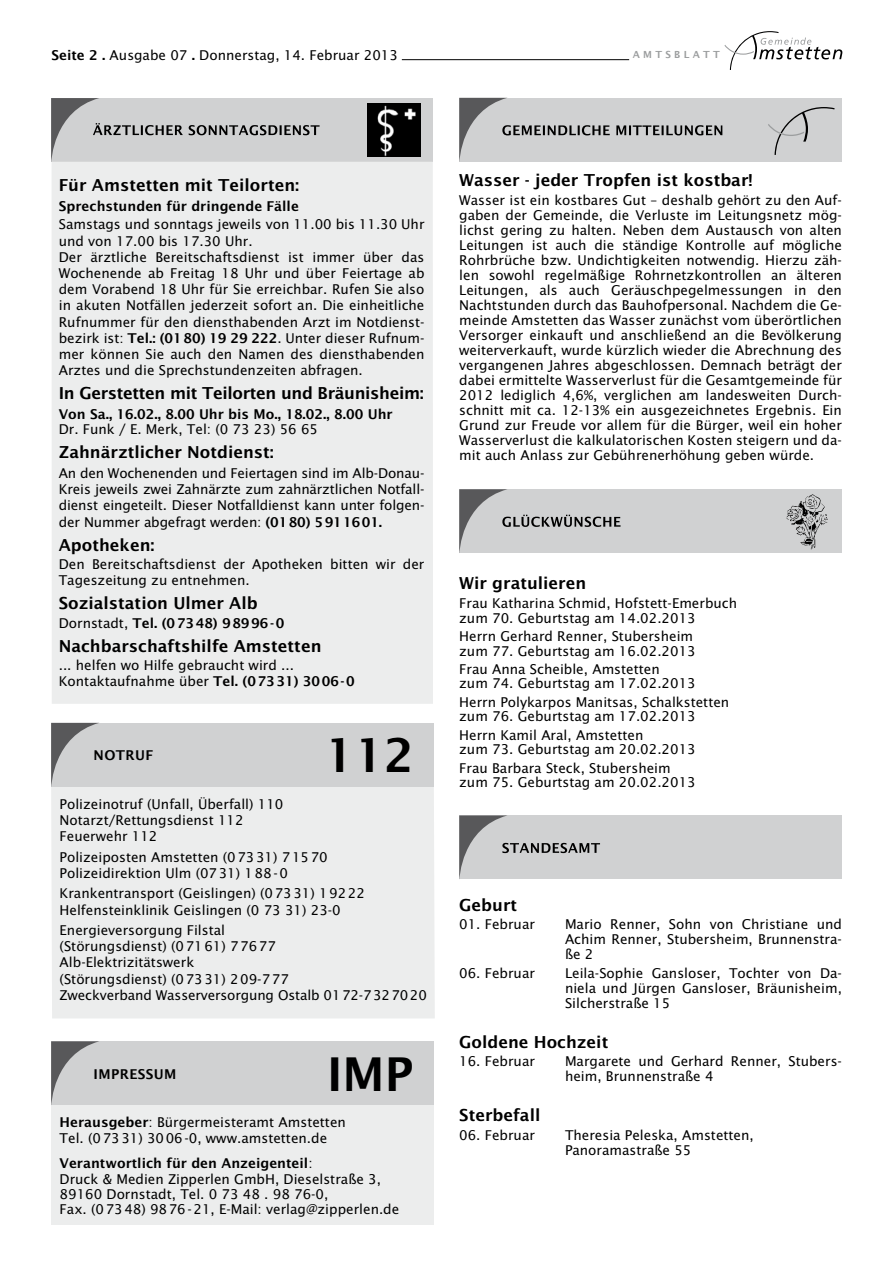
<style>
.page{position:relative;width:893px;height:1263px;background:#fff}
.page>*{position:absolute;margin:0;border:0;box-sizing:border-box;transform-origin:0 0}
.t1{font:46.5px "Lucida Sans Demibold Roman";color:#000}
.t2{font:16.5px "Lucida Sans Demibold Roman";color:#000}
.t3{font:16.5px "Lucida Sans Demibold Roman";letter-spacing:-.02em;color:#000}
.t4{font:13.5px/15px "Lucida Sans";color:#000}
.t5{font:13.5px "Lucida Sans Demibold Roman";color:#000}
.t6{font:13.5px "Lucida Sans Demibold Roman";letter-spacing:.025em;color:#000}
.t7{font:9.75px "Lucida Sans Demibold Roman";letter-spacing:.34em;color:#9c9e9f}
.s1{font-family:"Lucida Sans Demibold Roman"}
.s2{font-family:"Lucida Sans"}
</style>
<div class="page">
<svg style="left:724px;top:31px;width:118px;height:39px"></svg>
<hr style="left:402px;top:59px;width:227px;height:1px;background:#000">
<div style="left:51px;top:1103px;width:383px;height:122px;background:#eceded"></div>
<div style="left:51px;top:1041px;width:383px;height:64px;background:#d0d1d2"></div>
<svg style="left:51px;top:1041px;width:48px;height:64px"></svg>
<div style="left:51px;top:787px;width:384px;height:231px;background:#eceded"></div>
<div style="left:51px;top:723px;width:383px;height:64px;background:#d0d1d2"></div>
<svg style="left:51px;top:723px;width:48px;height:64px"></svg>
<div style="left:52px;top:98px;width:381px;height:64px;background:#d0d1d2"></div>
<div style="left:52px;top:162px;width:381px;height:542px;background:#eceded"></div>
<img style="left:367px;top:103px;width:53px;height:53px">
<svg style="left:51px;top:98px;width:269px;height:64px"></svg>
<div style="left:459px;top:98px;width:383px;height:64px;background:#d0d1d2"></div>
<svg style="left:459px;top:98px;width:263px;height:64px"></svg>
<svg style="left:768px;top:107px;width:67px;height:48px"></svg>
<div style="left:459px;top:489px;width:383px;height:64px;background:#d0d1d2"></div>
<svg style="left:459px;top:489px;width:162px;height:64px"></svg>
<img style="left:786px;top:495px;width:42px;height:54px">
<div style="left:459px;top:815px;width:383px;height:64px;background:#d0d1d2"></div>
<svg style="left:459px;top:815px;width:141px;height:64px"></svg>
<p class="t4" style="left:51px;top:48px;width:348px"><span class="s1">Seite 2 .</span> Ausgabe 07 <span class="s1">.</span> Donnerstag, 14. Februar 2013</p>
<p class="t7" style="left:633px;top:48px;width:89px">AMTSBLATT</p>
<p class="t2" style="left:59px;top:175px;width:242px">Für Amstetten mit Teilorten:</p>
<p class="t5" style="left:59px;top:199px;width:242px">Sprechstunden für dringende Fälle</p>
<p class="t4" style="left:59px;top:216px;width:367px;line-height:16.2px">Samstags und sonntags jeweils von 11.00 bis 11.30 Uhr und von 17.00 bis 17.30 Uhr.<br>Der ärztliche Bereitschaftsdienst ist immer über das Wochenende ab Freitag 18 Uhr und über Feiertage ab dem Vorabend 18 Uhr für Sie erreichbar. Rufen Sie also in akuten Notfällen jederzeit sofort an. Die einheitliche Rufnummer für den diensthabenden Arzt im Notdienst&shy;bezirk ist: <span class="s1">Tel.: (0180) 19 29 222</span>. Unter dieser Rufnum&shy;mer können Sie auch den Namen des diensthabenden Arztes und die Sprechstundenzeiten abfragen.</p>
<p class="t3" style="left:59px;top:384px;width:367px">In Gerstetten mit Teilorten und Bräunisheim:</p>
<p class="t5" style="left:59px;top:406px;width:335px">Von Sa., 16.02., 8.00 Uhr bis Mo., 18.02., 8.00 Uhr</p>
<p class="t4" style="left:59px;top:421px;width:261px">Dr. Funk / E. Merk, Tel: (0 73 23) 56 65</p>
<p class="t2" style="left:59px;top:442px;width:217px">Zahnärztlicher Notdienst:</p>
<p class="t4" style="left:59px;top:465px;width:367px;line-height:16.2px;text-align:justify">An den Wochenenden und Feiertagen sind im Alb-Donau-Kreis jeweils zwei Zahnärzte zum zahnärztlichen Notfall&shy;dienst eingeteilt. Dieser Notfalldienst kann unter folgen&shy;der Nummer abgefragt werden: <span class="s1">(0180) 5911601.</span></p>
<p class="t2" style="left:59px;top:535px;width:97px">Apotheken:</p>
<p class="t4" style="left:59px;top:556px;width:367px;line-height:16.2px">Den Bereitschaftsdienst der Apotheken bitten wir der<br>Tageszeitung zu entnehmen.</p>
<p class="t2" style="left:59px;top:594px;width:200px">Sozialstation Ulmer Alb</p>
<p class="t5" style="left:59px;top:615px;width:227px"><span class="s2">Dornstadt,</span> Tel. (07348) 98996-0</p>
<p class="t2" style="left:59px;top:636px;width:264px">Nachbarschaftshilfe Amstetten</p>
<p class="t4" style="left:59px;top:657px;width:298px;line-height:16.2px">... helfen wo Hilfe gebraucht wird ...<br>Kontaktaufnahme über <span class="s1">Tel. (07331) 3006-0</span></p>
<p class="t5" style="left:94px;top:748px;width:61px">NOTRUF</p>
<h1 class="t1" style="left:325px;top:729px;width:91px">112</h1>
<p class="t4" style="left:60px;top:796px;width:225px;line-height:16.2px">Polizeinotruf (Unfall, Überfall) 110<br>Notarzt/Rettungsdienst 112<br>Feuerwehr 112</p>
<p class="t4" style="left:60px;top:849px;width:270px;line-height:16.2px">Polizeiposten Amstetten (07331) 71570<br>Polizeidirektion Ulm (0731) 188-0</p>
<p class="t4" style="left:60px;top:885px;width:307px;line-height:16.2px">Krankentransport (Geislingen) (07331) 19222<br>Helfensteinklinik Geislingen (0 73 31) 23-0</p>
<p class="t4" style="left:60px;top:922px;width:369px;line-height:16.2px">Energieversorgung Filstal<br>(Störungsdienst) (07161) 77677<br>Alb-Elektrizitätswerk<br>(Störungsdienst) (07331) 209-777<br>Zweckverband Wasserversorgung Ostalb 0172-7327020</p>
<p class="t6" style="left:94px;top:1066px;width:84px">IMPRESSUM</p>
<h1 class="t1" style="left:327px;top:1048px;width:88px">IMP</h1>
<p class="t4" style="left:60px;top:1114px;width:288px;line-height:16.2px"><span class="s1">Herausgeber</span>: Bürgermeisteramt Amstetten<br>Tel. (07331) 3006-0, www.amstetten.de</p>
<p class="t5" style="left:60px;top:1155px;width:254px">Verantwortlich für den Anzeigenteil<span class="s2">:</span></p>
<p class="t4" style="left:60px;top:1171px;width:341px">Druck &amp; Medien Zipperlen GmbH, Dieselstraße 3,<br>89160 Dornstadt, Tel. 0 73 48 . 98 76-0,<br>Fax. (07348) 9876-21, E-Mail: verlag@zipperlen.de</p>
<p class="t2" style="left:459px;top:171px;width:295px">Wasser - jeder Tropfen ist kostbar!</p>
<p class="t4" style="left:459px;top:193px;width:384px;text-align:justify">Wasser ist ein kostbares Gut – deshalb gehört zu den Auf&shy;gaben der Gemeinde, die Verluste im Leitungsnetz mög&shy;lichst gering zu halten. Neben dem Austausch von alten Leitungen ist auch die ständige Kontrolle auf mögliche Rohrbrüche bzw. Undichtigkeiten notwendig. Hierzu zäh&shy;len sowohl regelmäßige Rohrnetzkontrollen an älteren Leitungen, als auch Geräuschpegelmessungen in den Nachtstunden durch das Bauhofpersonal. Nachdem die Ge&shy;meinde Amstetten das Wasser zunächst vom überörtlichen Versorger einkauft und anschließend an die Bevölkerung weiterverkauft, wurde kürzlich wieder die Abrechnung des vergangenen Jahres abgeschlossen. Demnach beträgt der dabei ermittelte Wasserverlust für die Gesamtgemeinde für 2012 lediglich 4,6%, verglichen am landesweiten Durch&shy;schnitt mit ca. 12-13% ein ausgezeichnetes Ergebnis. Ein Grund zur Freude vor allem für die Bürger, weil ein hoher Wasserverlust die kalkulatorischen Kosten steigern und da&shy;mit auch Anlass zur Gebührenerhöhung geben würde.</p>
<p class="t2" style="left:459px;top:574px;width:129px">Wir gratulieren</p>
<p class="t4" style="left:459px;top:596px;width:279px;line-height:14.2px">Frau Katharina Schmid, Hofstett-Emerbuch zum 70. Geburtstag am 14.02.2013</p>
<p class="t4" style="left:459px;top:629px;width:238px;line-height:14.2px">Herrn Gerhard Renner, Stubersheim zum 77. Geburtstag am 16.02.2013</p>
<p class="t4" style="left:459px;top:662px;width:238px;line-height:14.2px">Frau Anna Scheible, Amstetten<br>zum 74. Geburtstag am 17.02.2013</p>
<p class="t4" style="left:459px;top:695px;width:272px;line-height:14.2px">Herrn Polykarpos Manitsas, Schalkstetten zum 76. Geburtstag am 17.02.2013</p>
<p class="t4" style="left:459px;top:728px;width:238px;line-height:14.2px">Herrn Kamil Aral, Amstetten<br>zum 73. Geburtstag am 20.02.2013</p>
<p class="t4" style="left:459px;top:761px;width:238px;line-height:14.2px">Frau Barbara Steck, Stubersheim zum 75. Geburtstag am 20.02.2013</p>
<p class="t2" style="left:459px;top:895px;width:59px">Geburt</p>
<p class="t4" style="left:459px;top:917px;width:77px">01. Februar</p>
<p class="t4" style="left:565px;top:917px;width:278px;text-align:justify">Mario Renner, Sohn von Christiane und Achim Renner, Stubersheim, Brunnenstra&shy;ße 2</p>
<p class="t4" style="left:459px;top:965px;width:77px">06. Februar</p>
<p class="t4" style="left:565px;top:965px;width:278px;text-align:justify">Leila-Sophie Gansloser, Tochter von Da&shy;niela und Jürgen Gansloser, Bräunisheim, Silcherstraße 15</p>
<p class="t2" style="left:459px;top:1032px;width:151px">Goldene Hochzeit</p>
<p class="t4" style="left:459px;top:1054px;width:77px">16. Februar</p>
<p class="t4" style="left:565px;top:1054px;width:278px">Margarete und Gerhard Renner, Stubers&shy;heim, Brunnenstraße 4</p>
<p class="t2" style="left:459px;top:1106px;width:83px">Sterbefall</p>
<p class="t4" style="left:459px;top:1127px;width:77px">06. Februar</p>
<p class="t4" style="left:565px;top:1127px;width:190px">Theresia Peleska, Amstetten,<br>Panoramastraße 55</p>
</div>
